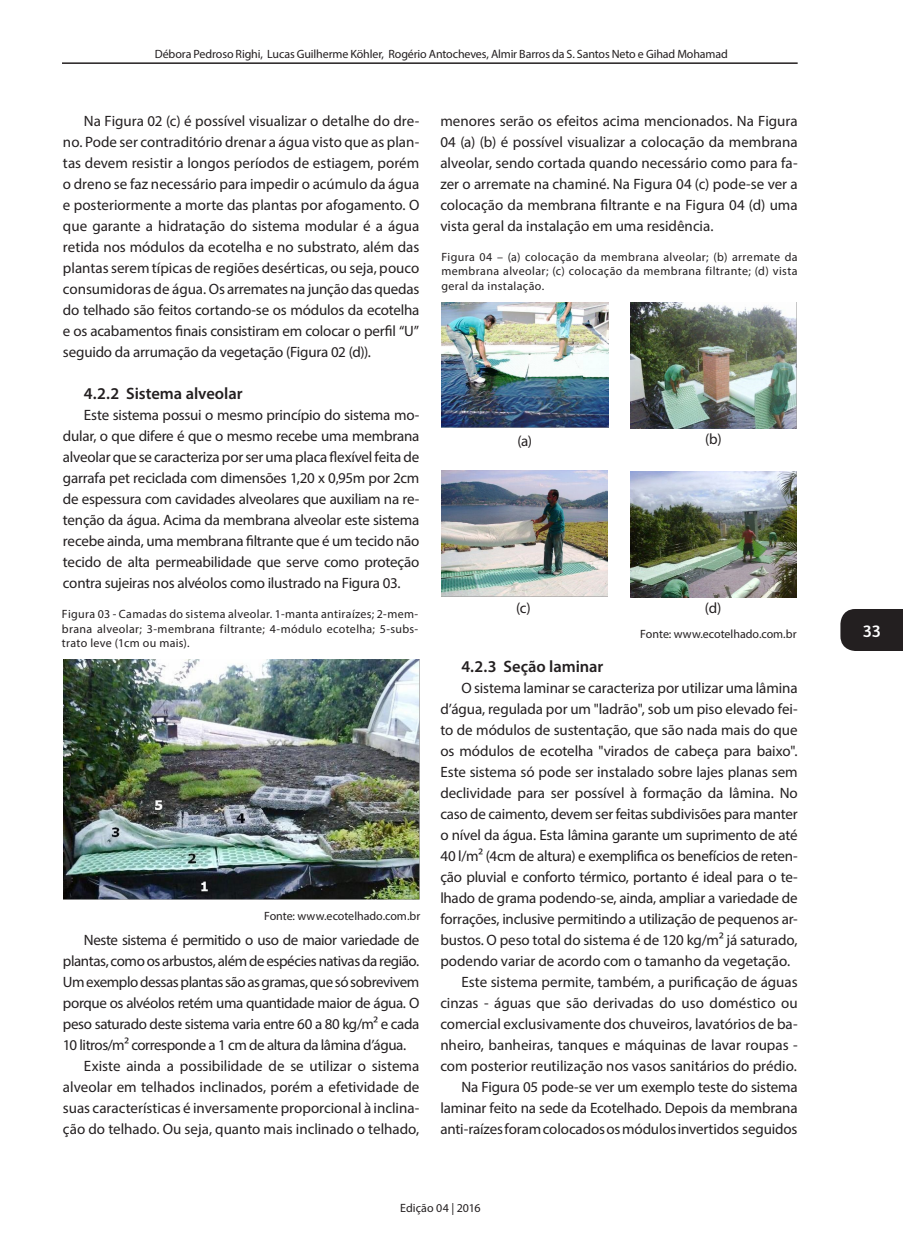
<style>
.page{position:relative;width:903px;height:1260px;background:#fff}
.page>*{position:absolute;margin:0;border:0;box-sizing:border-box;transform-origin:0 0}
.t1{font:18px "Amaranth";color:#fff}
.sub_subtitulo{font:600 16.5px "Myriad Pro";letter-spacing:-.005em;color:#231f20}
.texto{font:15px/21px "Myriad Pro";letter-spacing:-.01em;color:#231f20;text-align:justify}
.figura_e_legenda_ima{font:15px "Myriad Pro";color:#231f20}
.figura_e_legenda_ima-2{font:12px/14.4px "Myriad Pro";letter-spacing:.03em;color:#231f20;text-align:justify}
.nome_artigo_e_autor{font:12px "Myriad Pro";letter-spacing:-.015em;color:#231f20}
.fonte_imagens{font:12px "Myriad Pro";color:#231f20}
.figura_e_legenda_ima-3{font:12px "Myriad Pro";letter-spacing:.005em;color:#231f20}
</style>
<div class="page">
<div style="left:840px;top:609px;width:63px;height:42px;background:#231f20"></div>
<hr style="left:62px;top:62px;width:736px;height:2px;background:#231f20">
<img style="left:63px;top:660px;width:356px;height:239px">
<img style="left:441px;top:303px;width:167px;height:124px">
<img style="left:631px;top:303px;width:166px;height:126px">
<img style="left:441px;top:471px;width:166px;height:125px">
<img style="left:631px;top:472px;width:166px;height:126px">
<p class="nome_artigo_e_autor" style="left:155px;top:47px;width:575px">Débora Pedroso Righi, Lucas Guilherme Köhler, Rogério Antocheves, Almir Barros da S. Santos Neto e Gihad Mohamad</p>
<p class="texto" style="left:63px;top:110px;width:358px;text-indent:21px">Na Figura 02 (c) é possível visualizar o detalhe do dre&shy;no. Pode ser contraditório drenar a água visto que as plan&shy;tas devem resistir a longos períodos de estiagem, porém o dreno se faz necessário para impedir o acúmulo da água e posteriormente a morte das plantas por afogamento. O que garante a hidratação do sistema modular é a água retida nos módulos da ecotelha e no substrato, além das plantas serem típicas de regiões desérticas, ou seja, pouco consumidoras de água. Os arremates na junção das quedas do telhado são feitos cortando-se os módulos da ecotelha e os acabamentos finais consistiram em colocar o perfil “U” seguido da arrumação da vegetação (Figura 02 (d)).</p>
<p class="sub_subtitulo" style="left:84px;top:383px;width:160px">4.2.2 Sistema alveolar</p>
<p class="texto" style="left:63px;top:404px;width:358px;text-indent:21px">Este sistema possui o mesmo princípio do sistema mo&shy;dular, o que difere é que o mesmo recebe uma membrana alveolar que se caracteriza por ser uma placa flexível feita de garrafa pet reciclada com dimensões 1,20 x 0,95m por 2cm de espessura com cavidades alveolares que auxiliam na re&shy;tenção da água. Acima da membrana alveolar este sistema recebe ainda, uma membrana filtrante que é um tecido não tecido de alta permeabilidade que serve como proteção contra sujeiras nos alvéolos como ilustrado na Figura 03.</p>
<p class="figura_e_legenda_ima-2" style="left:62px;top:607px;width:358px">Figura 03 - Camadas do sistema alveolar. 1-manta antiraízes; 2-mem&shy;brana alveolar; 3-membrana filtrante; 4-módulo ecotelha; 5-subs&shy;trato leve (1cm ou mais).</p>
<p class="fonte_imagens" style="left:264px;top:908px;width:158px">Fonte: www.ecotelhado.com.br</p>
<p class="texto" style="left:63px;top:929px;width:358px;text-indent:21px">Neste sistema é permitido o uso de maior variedade de plantas, como os arbustos, além de espécies nativas da região.<br>Um exemplo dessas plantas são as gramas, que só sobrevivem porque os alvéolos retém uma quantidade maior de água. O peso saturado deste sistema varia entre 60 a 80 kg/m² e cada 10 litros/m² corresponde a 1 cm de altura da lâmina d’água.</p>
<p class="texto" style="left:63px;top:1055px;width:358px;text-indent:21px">Existe ainda a possibilidade de se utilizar o sistema alveolar em telhados inclinados, porém a efetividade de suas características é inversamente proporcional à inclina&shy;ção do telhado. Ou seja, quanto mais inclinado o telhado,</p>
<p class="texto" style="left:440px;top:110px;width:359px">menores serão os efeitos acima mencionados. Na Figura 04 (a) (b) é possível visualizar a colocação da membrana alveolar, sendo cortada quando necessário como para fa&shy;zer o arremate na chaminé. Na Figura 04 (c) pode-se ver a colocação da membrana filtrante e na Figura 04 (d) uma vista geral da instalação em uma residência.</p>
<p class="figura_e_legenda_ima-2" style="left:441px;top:250px;width:358px">Figura 04 – (a) colocação da membrana alveolar; (b) arremate da membrana alveolar; (c) colocação da membrana filtrante; (d) vista geral da instalação.</p>
<p class="figura_e_legenda_ima" style="left:517px;top:432px;width:16px">(a)</p>
<p class="figura_e_legenda_ima" style="left:705px;top:430px;width:18px">(b)</p>
<p class="figura_e_legenda_ima" style="left:516px;top:599px;width:16px">(c)</p>
<p class="figura_e_legenda_ima" style="left:705px;top:599px;width:18px">(d)</p>
<p class="fonte_imagens" style="left:640px;top:627px;width:158px">Fonte: www.ecotelhado.com.br</p>
<p class="sub_subtitulo" style="left:461px;top:656px;width:144px">4.2.3 Seção laminar</p>
<p class="texto" style="left:440px;top:677px;width:359px;text-indent:21px">O sistema laminar se caracteriza por utilizar uma lâmina d’água, regulada por um "ladrão", sob um piso elevado fei&shy;to de módulos de sustentação, que são nada mais do que os módulos de ecotelha "virados de cabeça para baixo".<br>Este sistema só pode ser instalado sobre lajes planas sem declividade para ser possível à formação da lâmina. No caso de caimento, devem ser feitas subdivisões para manter o nível da água. Esta lâmina garante um suprimento de até 40 l/m² (4cm de altura) e exemplifica os benefícios de reten&shy;ção pluvial e conforto térmico, portanto é ideal para o te&shy;lhado de grama podendo-se, ainda, ampliar a variedade de forrações, inclusive permitindo a utilização de pequenos ar&shy;bustos. O peso total do sistema é de 120 kg/m² já saturado, podendo variar de acordo com o tamanho da vegetação.</p>
<p class="texto" style="left:440px;top:971px;width:359px;text-indent:21px">Este sistema permite, também, a purificação de águas cinzas - águas que são derivadas do uso doméstico ou comercial exclusivamente dos chuveiros, lavatórios de ba&shy;nheiro, banheiras, tanques e máquinas de lavar roupas - com posterior reutilização nos vasos sanitários do prédio.</p>
<p class="texto" style="left:440px;top:1076px;width:359px;text-indent:21px">Na Figura 05 pode-se ver um exemplo teste do sistema laminar feito na sede da Ecotelhado. Depois da membrana anti-raízes foram colocados os módulos invertidos seguidos</p>
<p class="figura_e_legenda_ima-3" style="left:400px;top:1200px;width:82px">Edição 04 | 2016</p>
<p class="t1" style="left:863px;top:620px;width:19px">33</p>
</div>
